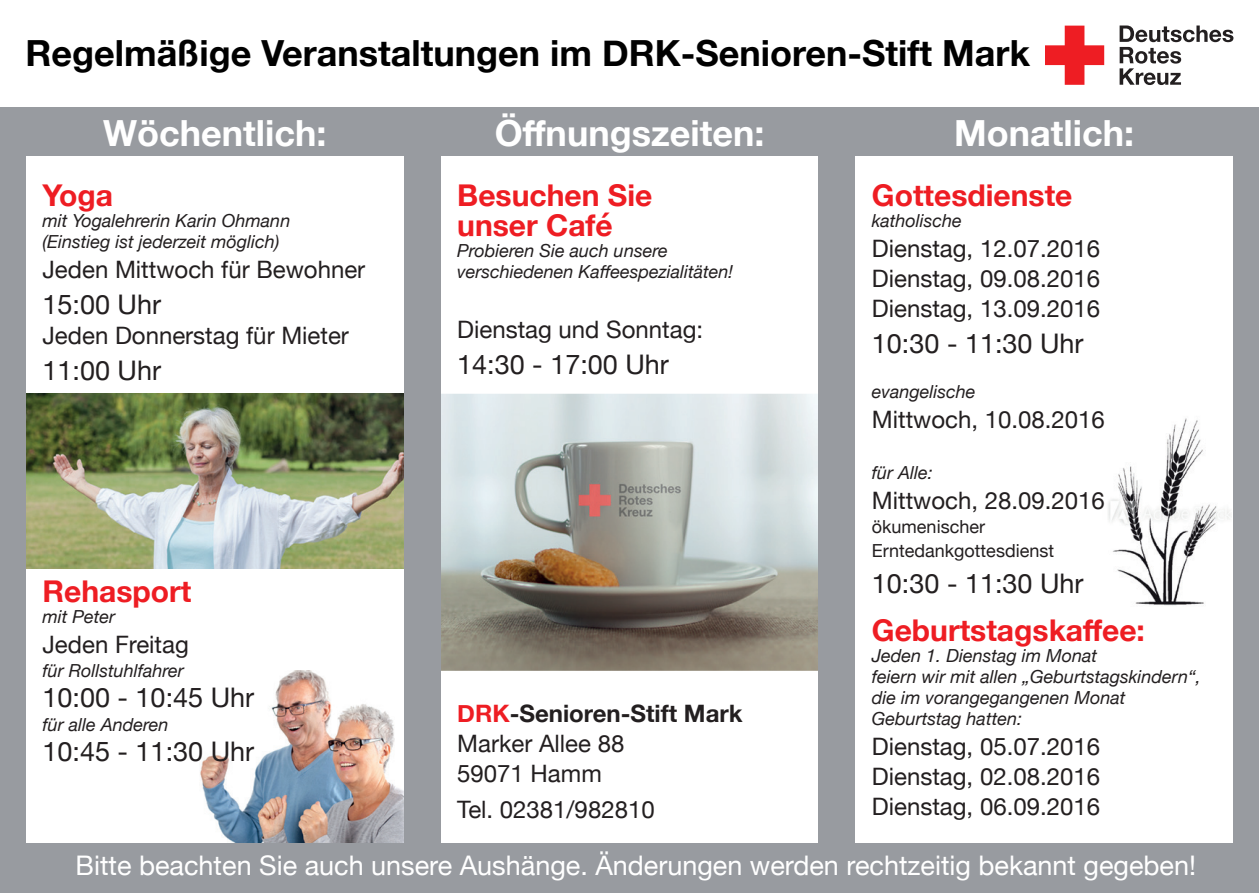
<style>
.page{position:relative;width:1259px;height:893px;background:#fff}
.page>*{position:absolute;margin:0;border:0;box-sizing:border-box;transform-origin:0 0}
.t1{font:700 36px "Helvetica Neue";color:#000}
.t2{font:700 36px "Helvetica Neue";color:#fff}
.t3{font:700 30px/30px "Helvetica Neue";color:#ee1d23}
.t4{font:27px "Helvetica Neue";color:#231f20}
.t5{font:27px "Helvetica Neue";color:#fff}
.t6{font:24px/30px "Helvetica Neue";color:#231f20;text-align:justify}
.t7{font:italic 18px/21px "Helvetica Neue";color:#231f20}
.t8{font:18px/24px "Helvetica Neue";color:#231f20}
.s1{font-weight:700;color:#ee1d23}
.s2{font-weight:700}
</style>
<div class="page">
<img style="left:440px;top:394px;width:379px;height:277px">
<img style="left:26px;top:394px;width:378px;height:175px">
<img style="left:200px;top:671px;width:204px;height:172px">
<div style="left:0;top:107px;width:1259px;height:49px;background:#989ba0"></div>
<svg style="left:1045px;top:26px;width:59px;height:59px"></svg>
<svg style="left:1119px;top:26px;width:114px;height:59px"></svg>
<div style="left:0;top:843px;width:1259px;height:50px;background:#989ba0"></div>
<div style="left:404px;top:156px;width:36px;height:694px;background:#989ba0"></div>
<div style="left:819px;top:149px;width:36px;height:694px;background:#989ba0"></div>
<div style="left:0;top:149px;width:26px;height:694px;background:#989ba0"></div>
<div style="left:1233px;top:149px;width:26px;height:694px;background:#989ba0"></div>
<img style="left:1108px;top:418px;width:123px;height:188px">
<h1 class="t1" style="left:26px;top:25px;width:1006px">Regelmäßige Veranstaltungen im DRK-Senioren-Stift Mark</h1>
<h1 class="t2" style="left:495px;top:105px;width:271px">Öffnungszeiten:</h1>
<h1 class="t2" style="left:954px;top:105px;width:181px">Monatlich:</h1>
<h1 class="t2" style="left:103px;top:105px;width:225px">Wöchentlich:</h1>
<p class="t3" style="left:43px;top:181px;width:72px">Yoga</p>
<p class="t7" style="left:43px;top:211px;width:249px">mit Yogalehrerin Karin Ohmann (Einstieg ist jederzeit möglich)</p>
<p class="t6" style="left:43px;top:256px;width:324px">Jeden Mittwoch für Bewohner</p>
<p class="t4" style="left:43px;top:285px;width:120px">15:00 Uhr</p>
<p class="t6" style="left:43px;top:322px;width:308px">Jeden Donnerstag für Mieter</p>
<p class="t4" style="left:43px;top:351px;width:120px">11:00 Uhr</p>
<p class="t3" style="left:43px;top:577px;width:150px">Rehasport</p>
<p class="t7" style="left:43px;top:607px;width:74px">mit Peter</p>
<p class="t6" style="left:43px;top:631px;width:148px">Jeden Freitag</p>
<p class="t7" style="left:43px;top:661px;width:143px">für Rollstuhlfahrer</p>
<p class="t4" style="left:43px;top:678px;width:213px">10:00 - 10:45 Uhr</p>
<p class="t7" style="left:43px;top:715px;width:128px">für alle Anderen</p>
<p class="t4" style="left:43px;top:732px;width:213px">10:45 - 11:30 Uhr</p>
<p class="t3" style="left:457px;top:181px;width:197px">Besuchen Sie unser Café</p>
<p class="t7" style="left:457px;top:241px;width:277px">Probieren Sie auch unsere verschiedenen Kaffeespezialitäten!</p>
<p class="t6" style="left:457px;top:316px;width:247px">Dienstag und Sonntag:</p>
<p class="t4" style="left:457px;top:345px;width:213px">14:30 - 17:00 Uhr</p>
<p class="t6" style="left:457px;top:700px;width:287px;text-align:left"><span class="s1">DRK</span><span class="s2">-Senioren-Stift Mark<br></span>Marker Allee 88<br>59071 Hamm</p>
<p class="t6" style="left:457px;top:796px;width:199px">Tel. 02381/982810</p>
<p class="t3" style="left:872px;top:181px;width:202px">Gottesdienste</p>
<p class="t7" style="left:872px;top:211px;width:91px">katholische</p>
<p class="t6" style="left:872px;top:235px;width:230px">Dienstag, 12.07.2016<br>Dienstag, 09.08.2016<br>Dienstag, 13.09.2016</p>
<p class="t4" style="left:872px;top:324px;width:213px">10:30 - 11:30 Uhr</p>
<p class="t7" style="left:872px;top:382px;width:105px">evangelische</p>
<p class="t6" style="left:872px;top:406px;width:234px">Mittwoch, 10.08.2016</p>
<p class="t7" style="left:872px;top:463px;width:63px">für Alle:</p>
<p class="t6" style="left:872px;top:487px;width:234px">Mittwoch, 28.09.2016</p>
<p class="t8" style="left:872px;top:515px;width:184px">ökumenischer<br>Erntedankgottesdienst</p>
<p class="t4" style="left:872px;top:564px;width:213px">10:30 - 11:30 Uhr</p>
<p class="t3" style="left:872px;top:616px;width:274px">Geburtstagskaffee:</p>
<p class="t7" style="left:872px;top:646px;width:330px">Jeden 1. Dienstag im Monat<br>feiern wir mit allen „Geburtstagskindern“, die im vorangegangenen Monat<br>Geburtstag hatten:</p>
<p class="t6" style="left:872px;top:733px;width:230px">Dienstag, 05.07.2016<br>Dienstag, 02.08.2016<br>Dienstag, 06.09.2016</p>
<p class="t5" style="left:76px;top:846px;width:1122px">Bitte beachten Sie auch unsere Aushänge. Änderungen werden rechtzeitig bekannt gegeben!</p>
</div>
